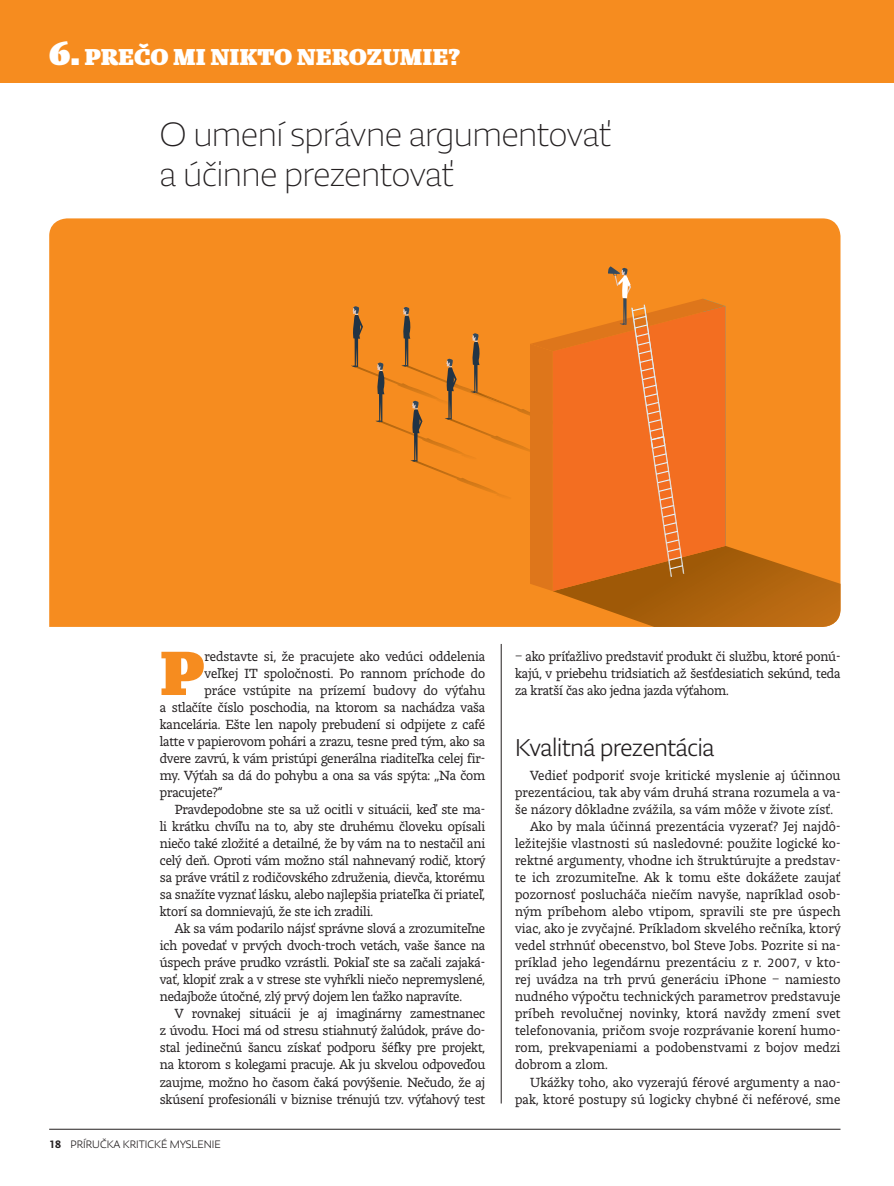
<style>
.page{position:relative;width:894px;height:1186px;background:#fff}
.page>*{position:absolute;margin:0;border:0;box-sizing:border-box;transform-origin:0 0}
.inicial{font:900 69.15px "Lumin Display Std";color:#f68c1f}
.titul_jednak_25{font:100 37.5px "Lumin Sans Std";color:#231f20}
.vynaska_titul{font:300 27px "Lumin Sans Std";letter-spacing:-.01em;color:#231f20}
.vynaska_nadpis_red{font:900 25.5px "Lumin Display Std";color:#fff}
.text{font:300 14.7px/17px "Lumin Std";letter-spacing:-.01em;color:#231f20;text-align:justify}
.inicial-2{font:300 14.7px "Lumin Std";letter-spacing:-.01em;color:#231f20}
.text-2{font:300 14.7px/17px "Lumin Std";letter-spacing:.01em;color:#231f20;text-align:right}
.DO_PGINY1{font:300 12px "Lumin Sans Std";color:#231f20}
.DO_PAGINY2{font:500 12px "Lumin Sans Std";color:#231f20}
.s1{font-size:37.5px}
</style>
<div class="page">
<hr style="left:49px;top:1128px;width:791px;height:1px;background:#231f20">
<hr style="left:891px;top:0;width:2px;height:82px;background:#f68c1f">
<div style="left:0;top:0;width:891px;height:82px;background:#f68c1f"></div>
<div style="left:49px;top:218px;width:791px;height:408px;background:#f68c1f"></div>
<svg style="left:350px;top:266px;width:490px;height:360px;background:#eb801f"></svg>
<hr style="left:501px;top:643px;width:1px;height:460px;background:#231f20">
<p class="vynaska_nadpis_red" style="left:49px;top:41px;width:413px"><span class="s1">6.</span> PREČO MI NIKTO NEROZUMIE?</p>
<p class="titul_jednak_25" style="left:160px;top:114px;width:452px">O umení správne argumentovať</p>
<p class="titul_jednak_25" style="left:160px;top:155px;width:295px">a účinne prezentovať</p>
<p class="inicial" style="left:160px;top:630px;width:46px">P</p>
<p class="inicial-2" style="left:204px;top:648px;width:282px">redstavte si, že pracujete ako vedúci oddelenia</p>
<p class="inicial-2" style="left:204px;top:665px;width:282px">veľkej IT spoločnosti. Po rannom príchode do</p>
<p class="inicial-2" style="left:204px;top:682px;width:282px">práce vstúpite na prízemí budovy do výťahu</p>
<p class="inicial-2" style="left:160px;top:699px;width:327px">a stlačíte číslo poschodia, na ktorom sa nachádza vaša</p>
<p class="inicial-2" style="left:160px;top:716px;width:327px">kancelária. Ešte len napoly prebudení si odpijete z café</p>
<p class="inicial-2" style="left:160px;top:733px;width:327px">latte v papierovom pohári a zrazu, tesne pred tým, ako sa</p>
<p class="inicial-2" style="left:160px;top:750px;width:327px">dvere zavrú, k vám pristúpi generálna riaditeľka celej fir-</p>
<p class="inicial-2" style="left:160px;top:767px;width:327px">my. Výťah sa dá do pohybu a ona sa vás spýta: „Na čom</p>
<p class="inicial-2" style="left:160px;top:784px;width:64px">pracujete?“</p>
<p class="text" style="left:160px;top:800px;width:327px;text-indent:15px">Pravdepodobne ste sa už ocitli v situácii, keď ste ma&shy;li krátku chvíľu na to, aby ste druhému človeku opísali niečo také zložité a detailné, že by vám na to nestačil ani celý deň. Oproti vám možno stál nahnevaný rodič, ktorý sa práve vrátil z rodičovského združenia, dievča, ktorému sa snažíte vyznať lásku, alebo najlepšia priateľka či priateľ, ktorí sa domnievajú, že ste ich zradili.</p>
<p class="text" style="left:160px;top:919px;width:327px;text-indent:15px">Ak sa vám podarilo nájsť správne slová a zrozumiteľne ich povedať v prvých dvoch-troch vetách, vaše šance na úspech práve prudko vzrástli. Pokiaľ ste sa začali zajaká&shy;vať, klopiť zrak a v strese ste vyhŕkli niečo nepremyslené, nedajbože útočné, zlý prvý dojem len ťažko napravíte.</p>
<p class="text" style="left:160px;top:1005px;width:327px;text-indent:15px">V rovnakej situácii je aj imaginárny zamestnanec z úvodu. Hoci má od stresu stiahnutý žalúdok, práve do&shy;stal jedinečnú šancu získať podporu šéfky pre projekt, na ktorom s kolegami pracuje. Ak ju skvelou odpoveďou zaujme, možno ho časom čaká povýšenie. Nečudo, že aj skúsení profesionáli v biznise trénujú tzv. výťahový test</p>
<p class="DO_PAGINY2" style="left:49px;top:1137px;width:13px">18</p>
<p class="DO_PGINY1" style="left:70px;top:1137px;width:152px">PRÍRUČKA KRITICKÉ MYSLENIE</p>
<p class="text" style="left:515px;top:647px;width:327px">– ako príťažlivo predstaviť produkt či službu, ktoré ponú&shy;kajú, v priebehu tridsiatich až šesťdesiatich sekúnd, teda za kratší čas ako jedna jazda výťahom.</p>
<p class="vynaska_titul" style="left:515px;top:733px;width:201px">Kvalitná prezentácia</p>
<p class="text" style="left:515px;top:766px;width:327px;text-indent:15px">Vedieť podporiť svoje kritické myslenie aj účinnou prezentáciou, tak aby vám druhá strana rozumela a va&shy;še názory dôkladne zvážila, sa vám môže v živote zísť.</p>
<p class="text" style="left:515px;top:817px;width:327px;text-indent:15px">Ako by mala účinná prezentácia vyzerať? Jej najdô&shy;ležitejšie vlastnosti sú nasledovné: použite logické ko&shy;rektné argumenty, vhodne ich štruktúrujte a predstav&shy;te ich zrozumiteľne. Ak k tomu ešte dokážete zaujať pozornosť poslucháča niečím navyše, napríklad osob&shy;ným príbehom alebo vtipom, spravili ste pre úspech viac, ako je zvyčajné. Príkladom skvelého rečníka, ktorý vedel strhnúť obecenstvo, bol Steve Jobs. Pozrite si na&shy;príklad jeho legendárnu prezentáciu z r. 2007, v kto&shy;rej uvádza na trh prvú generáciu iPhone – namiesto nudného výpočtu technických parametrov predstavuje príbeh revolučnej novinky, ktorá navždy zmení svet telefonovania, pričom svoje rozprávanie korení humo&shy;rom, prekvapeniami a podobenstvami z bojov medzi dobrom a zlom.</p>
<p class="text-2" style="left:515px;top:1073px;width:327px">Ukážky toho, ako vyzerajú férové argumenty a nao&shy;pak, ktoré postupy sú logicky chybné či neférové, sme</p>
</div>
